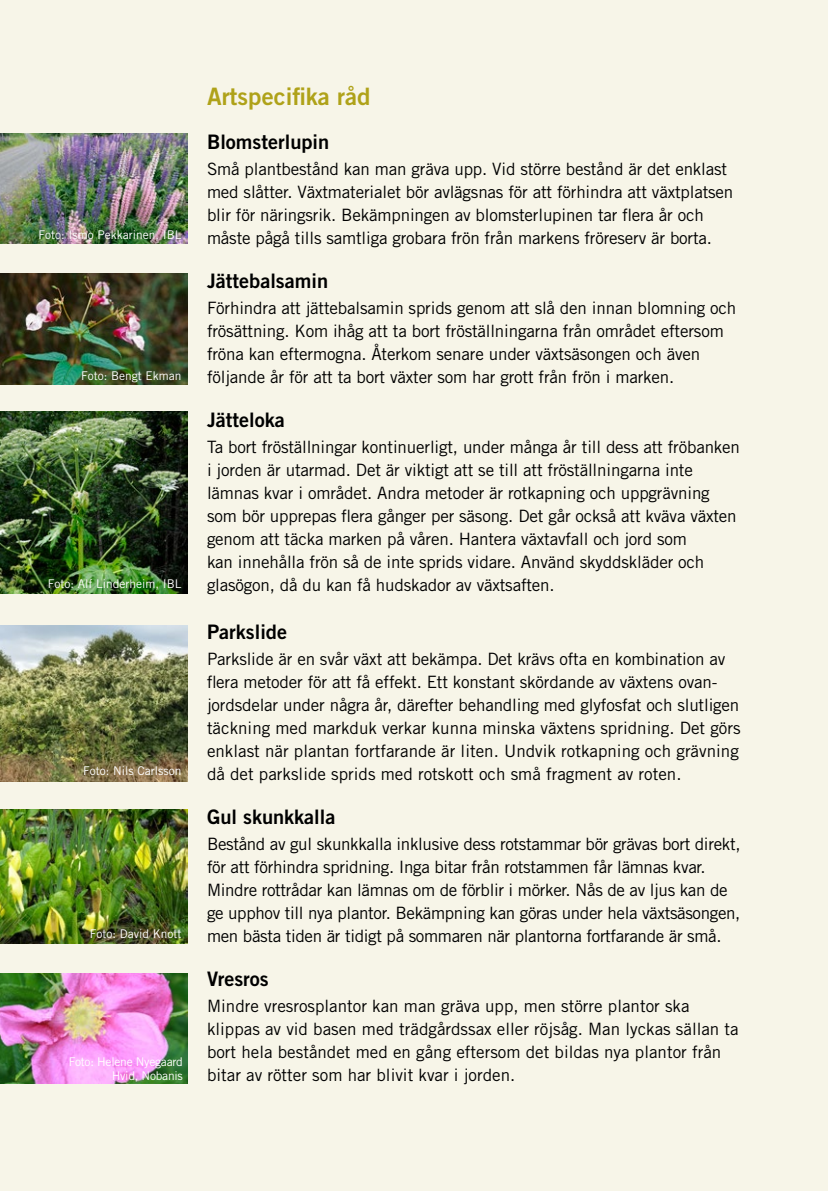
<style>
.page{position:relative;width:828px;height:1191px;background:#f7f5e8}
.page>*{position:absolute;margin:0;border:0;box-sizing:border-box;transform-origin:0 0}
.t1{font:24px "Trade Gothic LT Bold Two";color:#afa219}
.t2{font:20px "Trade Gothic LT Bold Two";color:#000}
.t3{font:17px/23px "Trade Gothic LT";letter-spacing:-.01em;color:#000}
.t4{font:12px "Trade Gothic LT";color:#fff}
.t5{font:12px/14px "Trade Gothic LT";letter-spacing:-.02em;color:#fff;text-align:right}
</style>
<div class="page">
<img style="left:0;top:133px;width:187px;height:111px">
<img style="left:0;top:412px;width:187px;height:182px">
<img style="left:0;top:625px;width:187px;height:156px">
<img style="left:0;top:809px;width:187px;height:134px">
<img style="left:0;top:973px;width:187px;height:110px">
<img style="left:0;top:274px;width:187px;height:110px">
<h3 class="t4" style="left:38px;top:227px;width:144px">Foto: Ismo Pekkarinen, IBL</h3>
<h3 class="t4" style="left:81px;top:368px;width:102px">Foto: Bengt Ekman</h3>
<h3 class="t4" style="left:48px;top:576px;width:135px">Foto: Alf Linderheim, IBL</h3>
<h3 class="t4" style="left:83px;top:763px;width:100px">Foto: Nils Carlsson</h3>
<h3 class="t4" style="left:90px;top:927px;width:93px">Foto: David Knott</h3>
<h3 class="t5" style="left:69px;top:1054px;width:116px">Foto: Helene Nyegaard<br>Hvid, Nobanis</h3>
<h2 class="t1" style="left:207px;top:81px;width:165px">Artspecifika råd</h2>
<h3 class="t2" style="left:207px;top:129px;width:124px">Blomsterlupin</h3>
<p class="t3" style="left:207px;top:157px;width:528px">Små plantbestånd kan man gräva upp. Vid större bestånd är det enklast med slåtter. Växtmaterialet bör avlägsnas för att förhindra att växtplatsen blir för näringsrik. Bekämpningen av blomsterlupinen tar flera år och måste pågå tills samtliga grobara frön från markens fröreserv är borta.</p>
<h3 class="t2" style="left:207px;top:268px;width:123px">Jättebalsamin</h3>
<p class="t3" style="left:207px;top:296px;width:531px">Förhindra att jättebalsamin sprids genom att slå den innan blomning och frösättning. Kom ihåg att ta bort fröställningarna från området eftersom fröna kan eftermogna. Återkom senare under växtsäsongen och även följande år för att ta bort växter som har grott från frön i marken.</p>
<h3 class="t2" style="left:207px;top:407px;width:79px">Jätteloka</h3>
<p class="t3" style="left:207px;top:435px;width:534px">Ta bort fröställningar kontinuerligt, under många år till dess att fröbanken i jorden är utarmad. Det är viktigt att se till att fröställningarna inte lämnas kvar i området. Andra metoder är rotkapning och uppgrävning som bör upprepas flera gånger per säsong. Det går också att kväva växten genom att täcka marken på våren. Hantera växtavfall och jord som<br>kan innehålla frön så de inte sprids vidare. Använd skyddskläder och glasögon, då du kan få hudskador av växtsaften.</p>
<h3 class="t2" style="left:207px;top:619px;width:81px">Parkslide</h3>
<p class="t3" style="left:207px;top:647px;width:535px">Parkslide är en svår växt att bekämpa. Det krävs ofta en kombination av flera metoder för att få effekt. Ett konstant skördande av växtens ovan&shy;jordsdelar under några år, därefter behandling med glyfosfat och slutligen täckning med markduk verkar kunna minska växtens spridning. Det görs enklast när plantan fortfarande är liten. Undvik rotkapning och grävning då det parkslide sprids med rotskott och små fragment av roten.</p>
<h3 class="t2" style="left:207px;top:804px;width:130px">Gul skunkkalla</h3>
<p class="t3" style="left:207px;top:832px;width:535px">Bestånd av gul skunkkalla inklusive dess rotstammar bör grävas bort direkt, för att förhindra spridning. Inga bitar från rotstammen får lämnas kvar.<br>Mindre rottrådar kan lämnas om de förblir i mörker. Nås de av ljus kan de ge upphov till nya plantor. Bekämpning kan göras under hela växtsäsongen, men bästa tiden är tidigt på sommaren när plantorna fortfarande är små.</p>
<h3 class="t2" style="left:207px;top:966px;width:63px">Vresros</h3>
<p class="t3" style="left:207px;top:994px;width:533px">Mindre vresrosplantor kan man gräva upp, men större plantor ska klippas av vid basen med trädgårdssax eller röjsåg. Man lyckas sällan ta bort hela beståndet med en gång eftersom det bildas nya plantor från bitar av rötter som har blivit kvar i jorden.</p>
</div>
